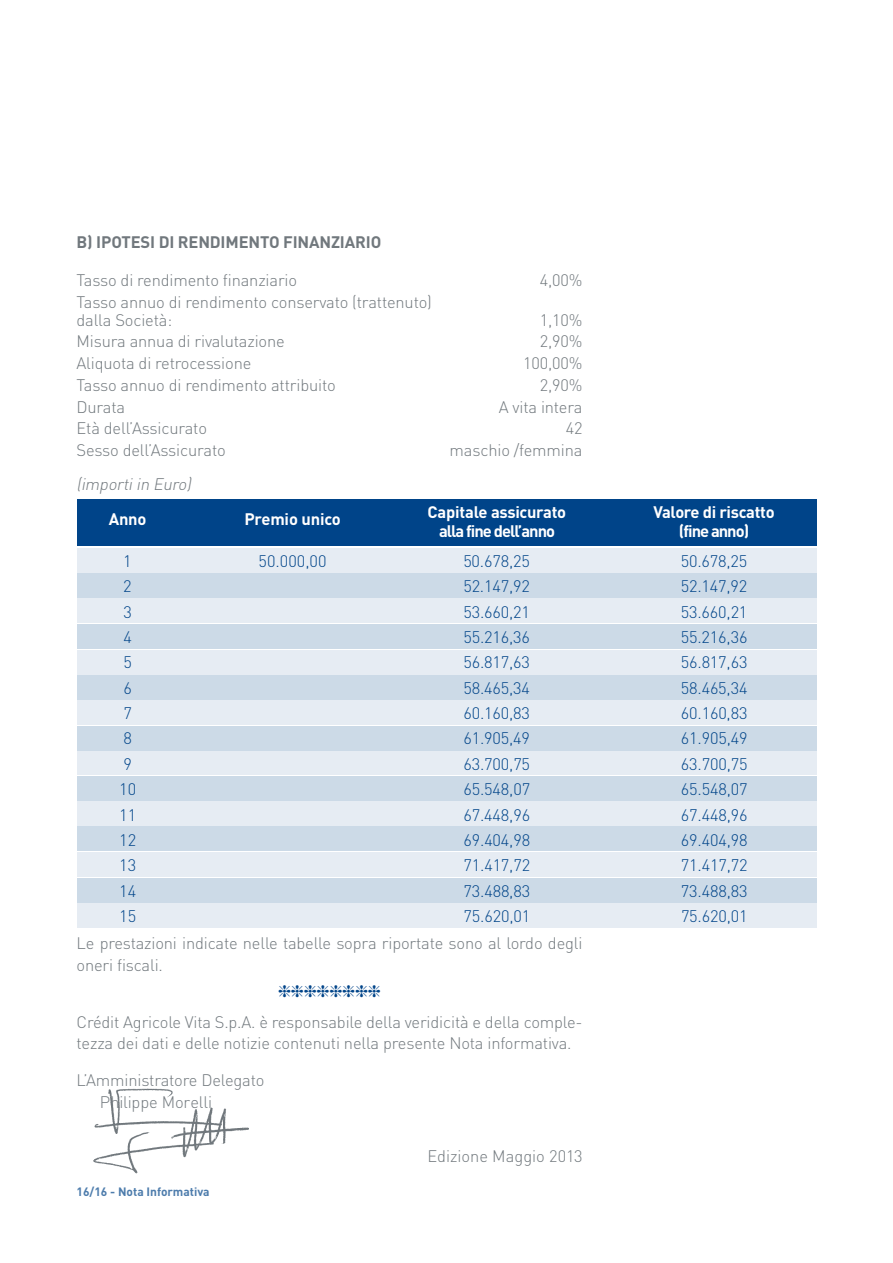
<style>
.page{position:relative;width:893px;height:1263px;background:#fff}
.page>*{position:absolute;margin:0;border:0;box-sizing:border-box;transform-origin:0 0}
.t1{font:300 16.5px/21.8px "DIN";letter-spacing:-.01em;color:#71787d}
.t2{font:300 16.5px "DIN";letter-spacing:-.01em;color:#004489}
.t3{font:700 16.5px "DIN";letter-spacing:-.02em;color:#fff}
.t4{font:700 16.5px "DIN";letter-spacing:-.01em;color:#71787d}
.t5{font:700 16.5px "DIN";letter-spacing:-.06em;color:#fff}
.t6{font:italic 300 16.5px "DIN";color:#71787d}
.t7{font:700 12px "DIN";color:#4d7cac}
</style>
<div class="page">
<div style="left:77px;top:903px;width:739px;height:25px;background:#e6ecf3"></div>
<div style="left:77px;top:878px;width:739px;height:24px;background:#ccdae7"></div>
<div style="left:77px;top:853px;width:739px;height:24px;background:#e6ecf3"></div>
<div style="left:77px;top:827px;width:739px;height:24px;background:#ccdae7"></div>
<div style="left:77px;top:801px;width:739px;height:24px;background:#e6ecf3"></div>
<div style="left:77px;top:776px;width:739px;height:24px;background:#ccdae7"></div>
<div style="left:77px;top:751px;width:739px;height:24px;background:#e6ecf3"></div>
<div style="left:77px;top:726px;width:739px;height:24px;background:#ccdae7"></div>
<div style="left:77px;top:701px;width:739px;height:24px;background:#e6ecf3"></div>
<div style="left:77px;top:675px;width:739px;height:25px;background:#ccdae7"></div>
<div style="left:77px;top:650px;width:739px;height:24px;background:#e6ecf3"></div>
<div style="left:77px;top:624px;width:739px;height:24px;background:#ccdae7"></div>
<div style="left:77px;top:599px;width:739px;height:24px;background:#e6ecf3"></div>
<div style="left:77px;top:573px;width:739px;height:25px;background:#ccdae7"></div>
<div style="left:77px;top:548px;width:739px;height:24px;background:#e6ecf3"></div>
<div style="left:77px;top:499px;width:739px;height:47px;background:#004489"></div>
<img style="left:93px;top:1088px;width:156px;height:86px">
<p class="t4" style="left:77px;top:231px;width:306px">B) IPOTESI DI RENDIMENTO FINANZIARIO</p>
<p class="t1" style="left:77px;top:269px;width:222px">Tasso di rendimento finanziario</p>
<p class="t1" style="left:540px;top:269px;width:44px">4,00%</p>
<p class="t1" style="left:77px;top:292px;width:357px;line-height:18px">Tasso annuo di rendimento conservato (trattenuto) dalla Società:</p>
<p class="t1" style="left:540px;top:309px;width:44px">1,10%</p>
<p class="t1" style="left:77px;top:330px;width:210px">Misura annua di rivalutazione</p>
<p class="t1" style="left:540px;top:330px;width:44px">2,90%</p>
<p class="t1" style="left:77px;top:352px;width:176px">Aliquota di retrocessione</p>
<p class="t1" style="left:523px;top:352px;width:61px">100,00%</p>
<p class="t1" style="left:77px;top:374px;width:261px">Tasso annuo di rendimento attribuito</p>
<p class="t1" style="left:540px;top:374px;width:44px">2,90%</p>
<p class="t1" style="left:76px;top:396px;width:50px">Durata</p>
<p class="t1" style="left:499px;top:396px;width:85px">A vita intera</p>
<p class="t1" style="left:76px;top:417px;width:132px">Età dell’Assicurato</p>
<p class="t1" style="left:566px;top:417px;width:18px">42</p>
<p class="t1" style="left:76px;top:439px;width:151px">Sesso dell’Assicurato</p>
<p class="t1" style="left:450px;top:439px;width:134px">maschio /femmina</p>
<p class="t6" style="left:77px;top:474px;width:120px">(importiin Euro)</p>
<p class="t3" style="left:109px;top:508px;width:39px">Anno</p>
<p class="t3" style="left:244px;top:508px;width:98px">Premio unico</p>
<p class="t3" style="left:427px;top:501px;width:140px">Capitale assicurato</p>
<p class="t3" style="left:653px;top:501px;width:123px">Valore di riscatto</p>
<p class="t5" style="left:439px;top:520px;width:118px">alla fine dell’anno</p>
<p class="t5" style="left:679px;top:520px;width:72px">(fine anno)</p>
<p class="t2" style="left:123px;top:551px;width:10px">1</p>
<p class="t2" style="left:259px;top:551px;width:69px">50.000,00</p>
<p class="t2" style="left:463px;top:551px;width:68px">50.678,25</p>
<p class="t2" style="left:681px;top:551px;width:68px">50.678,25</p>
<p class="t2" style="left:123px;top:576px;width:10px">2</p>
<p class="t2" style="left:463px;top:576px;width:68px">52.147,92</p>
<p class="t2" style="left:681px;top:576px;width:68px">52.147,92</p>
<p class="t2" style="left:123px;top:602px;width:10px">3</p>
<p class="t2" style="left:463px;top:602px;width:68px">53.660,21</p>
<p class="t2" style="left:681px;top:602px;width:68px">53.660,21</p>
<p class="t2" style="left:123px;top:627px;width:10px">4</p>
<p class="t2" style="left:463px;top:627px;width:68px">55.216,36</p>
<p class="t2" style="left:681px;top:627px;width:68px">55.216,36</p>
<p class="t2" style="left:123px;top:652px;width:10px">5</p>
<p class="t2" style="left:463px;top:652px;width:68px">56.817,63</p>
<p class="t2" style="left:681px;top:652px;width:68px">56.817,63</p>
<p class="t2" style="left:123px;top:678px;width:10px">6</p>
<p class="t2" style="left:463px;top:678px;width:68px">58.465,34</p>
<p class="t2" style="left:681px;top:678px;width:68px">58.465,34</p>
<p class="t2" style="left:123px;top:703px;width:10px">7</p>
<p class="t2" style="left:463px;top:703px;width:68px">60.160,83</p>
<p class="t2" style="left:681px;top:703px;width:68px">60.160,83</p>
<p class="t2" style="left:123px;top:728px;width:10px">8</p>
<p class="t2" style="left:463px;top:728px;width:68px">61.905,49</p>
<p class="t2" style="left:681px;top:728px;width:68px">61.905,49</p>
<p class="t2" style="left:123px;top:754px;width:10px">9</p>
<p class="t2" style="left:463px;top:754px;width:68px">63.700,75</p>
<p class="t2" style="left:681px;top:754px;width:68px">63.700,75</p>
<p class="t2" style="left:119px;top:779px;width:18px">10</p>
<p class="t2" style="left:463px;top:779px;width:68px">65.548,07</p>
<p class="t2" style="left:681px;top:779px;width:68px">65.548,07</p>
<p class="t2" style="left:119px;top:804px;width:18px">11</p>
<p class="t2" style="left:463px;top:804px;width:68px">67.448,96</p>
<p class="t2" style="left:681px;top:804px;width:68px">67.448,96</p>
<p class="t2" style="left:119px;top:830px;width:18px">12</p>
<p class="t2" style="left:463px;top:830px;width:68px">69.404,98</p>
<p class="t2" style="left:681px;top:830px;width:68px">69.404,98</p>
<p class="t2" style="left:119px;top:855px;width:18px">13</p>
<p class="t2" style="left:463px;top:855px;width:68px">71.417,72</p>
<p class="t2" style="left:681px;top:855px;width:68px">71.417,72</p>
<p class="t2" style="left:119px;top:880px;width:18px">14</p>
<p class="t2" style="left:464px;top:880px;width:68px">73.488,83</p>
<p class="t2" style="left:681px;top:880px;width:68px">73.488,83</p>
<p class="t2" style="left:119px;top:906px;width:18px">15</p>
<p class="t2" style="left:464px;top:906px;width:68px">75.620,01</p>
<p class="t2" style="left:681px;top:906px;width:68px">75.620,01</p>
<p class="t1" style="left:77px;top:932px;width:507px">Le prestazioni indicate nelle tabelle sopra riportate sono al lordo degli oneri fiscali.</p>
<p class="t1" style="left:77px;top:1010px;width:507px">Crédit Agricole Vita S.p.A. è responsabile della veridicità e della comple&shy;tezza dei dati e delle notizie contenuti nella presente Nota informativa.</p>
<p class="t1" style="left:100px;top:1069px;width:166px;text-indent:-23px">L’Amministratore Delegato<br>Philippe Morelli</p>
<p class="t1" style="left:427px;top:1145px;width:157px">Edizione Maggio 2013</p>
<p class="t7" style="left:77px;top:1184px;width:135px">16/16 - Nota Informativa</p>
</div>
